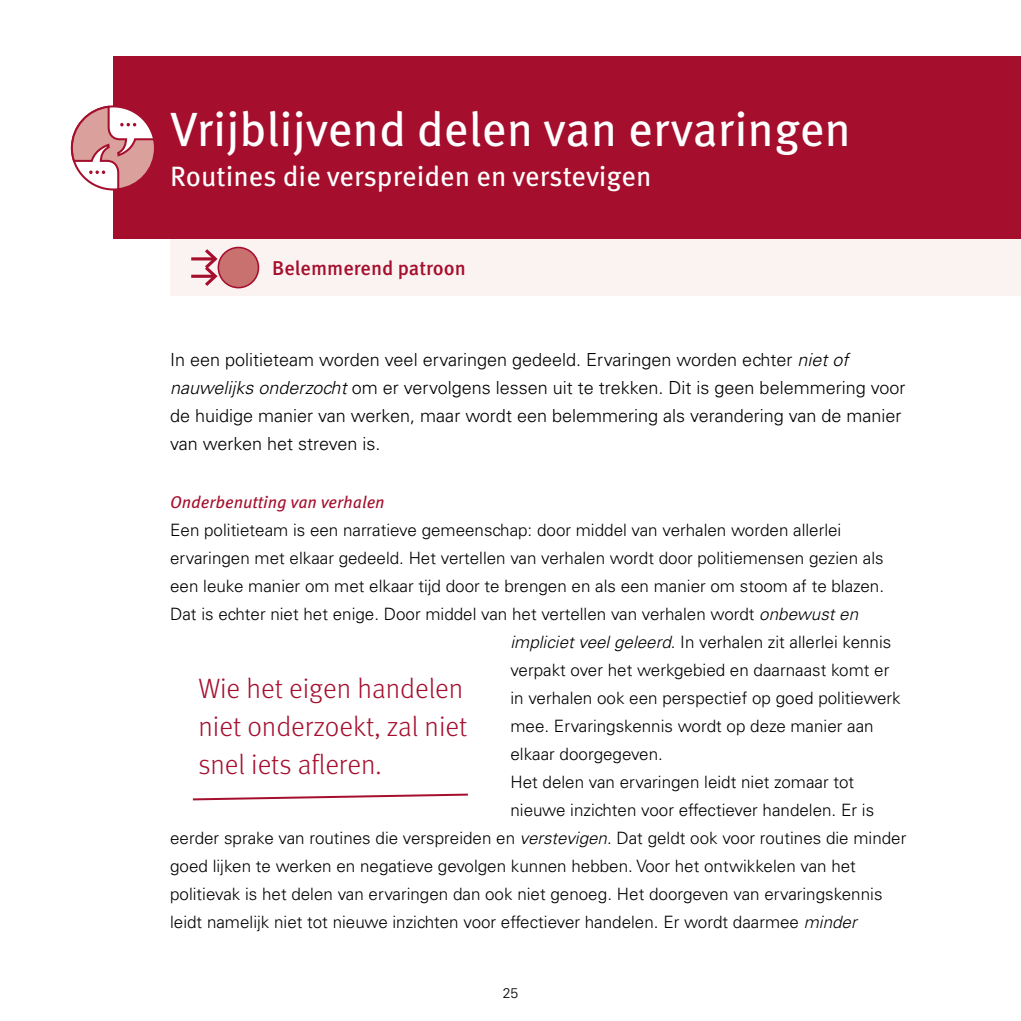
<style>
.page{position:relative;width:1021px;height:1021px;background:#fff}
.page>*{position:absolute;margin:0;border:0;box-sizing:border-box;transform-origin:0 0}
.t1{font:48px "Meta OT";color:#fff}
.t2{font:300 28px/38px "Meta OT";color:#a50f2d}
.t3{font:28px "Meta OT";color:#fff}
.t4{font:500 20px "Meta OT";color:#a50f2d}
.t5{font:300 18px/28px "Univers LT Std";color:#000}
.t6{font:300 17px "Univers LT Std";color:#000}
.t7{font:italic 17px "Meta OT";color:#a50f2d}
.t8{font:300 14px "Univers LT Std";color:#000}
.s1{font-style:italic}
</style>
<div class="page">
<svg style="left:192px;top:793px;width:276px;height:8px"></svg>
<div style="left:170px;top:239px;width:850px;height:57px;background:#fbf3f2"></div>
<div style="left:218px;top:247px;width:40px;height:41px;background:#c8716f;border-radius:50%"></div>
<div style="left:217px;top:247px;width:42px;height:41px;border:2px solid #a50f2d;border-radius:50%"></div>
<hr style="left:191px;top:257px;width:24px;height:3px;background:#a50f2d">
<hr style="left:191px;top:275px;width:24px;height:3px;background:#a50f2d">
<svg style="left:202px;top:249px;width:18px;height:37px"></svg>
<div style="left:113px;top:57px;width:907px;height:182px;background:#a50f2d"></div>
<svg style="left:70px;top:105px;width:84px;height:86px"></svg>
<h1 class="t1" style="left:170px;top:100px;width:682px">Vrijblijvend delen van ervaringen</h1>
<h2 class="t3" style="left:170px;top:159px;width:483px">Routines die verspreiden en verstevigen</h2>
<p class="t4" style="left:272px;top:256px;width:195px">Belemmerend patroon</p>
<p class="t5" style="left:170px;top:345px;width:736px">In een politieteam worden veel ervaringen gedeeld. Ervaringen worden echter <span class="s1">niet of nauwelijks onderzocht</span> om er vervolgens lessen uit te trekken. Dit is geen belemmering voor de huidige manier van werken, maar wordt een belemmering als verandering van de manier van werken het streven is.</p>
<p class="t7" style="left:170px;top:491px;width:216px">Onderbenutting van verhalen</p>
<p class="t6" style="left:170px;top:519px;width:672px">Een politieteam is een narratieve gemeenschap: door middel van verhalen worden allerlei</p>
<p class="t6" style="left:170px;top:547px;width:715px">ervaringen met elkaar gedeeld. Het vertellen van verhalen wordt door politiemensen gezien als</p>
<p class="t6" style="left:170px;top:575px;width:715px">een leuke manier om met elkaar tijd door te brengen en als een manier om stoom af te blazen.</p>
<p class="t6" style="left:170px;top:603px;width:689px">Dat is echter niet het enige. Door middel van het vertellen van verhalen wordt <span class="s1">onbewust en</span></p>
<p class="t6" style="left:510px;top:631px;width:382px"><span class="s1">impliciet veel geleerd</span>. In verhalen zit allerlei kennis</p>
<p class="t6" style="left:510px;top:659px;width:380px">verpakt over het werkgebied en daarnaast komt er</p>
<p class="t6" style="left:510px;top:687px;width:392px">in verhalen ook een perspectief op goed politiewerk</p>
<p class="t6" style="left:510px;top:715px;width:365px">mee. Ervaringskennis wordt op deze manier aan</p>
<p class="t6" style="left:510px;top:743px;width:154px">elkaar doorgegeven.</p>
<p class="t6" style="left:510px;top:771px;width:345px">Het delen van ervaringen leidt niet zomaar tot</p>
<p class="t6" style="left:510px;top:799px;width:365px">nieuwe inzichten voor effectiever handelen. Er is</p>
<p class="t6" style="left:170px;top:827px;width:737px">eerder sprake van routines die verspreiden en <span class="s1">verstevigen</span>. Dat geldt ook voor routines die minder</p>
<p class="t6" style="left:170px;top:855px;width:687px">goed lijken te werken en negatieve gevolgen kunnen hebben. Voor het ontwikkelen van het</p>
<p class="t6" style="left:170px;top:883px;width:713px">politievak is het delen van ervaringen dan ook niet genoeg. Het doorgeven van ervaringskennis</p>
<p class="t6" style="left:170px;top:911px;width:688px">leidt namelijk niet tot nieuwe inzichten voor effectiever handelen. Er wordt daarmee <span class="s1">minder</span></p>
<h2 class="t2" style="left:198px;top:670px;width:270px">Wie het eigen handelen niet onderzoekt, zal niet snel iets afleren.</h2>
<p class="t8" style="left:502px;top:984px;width:17px">25</p>
</div>
